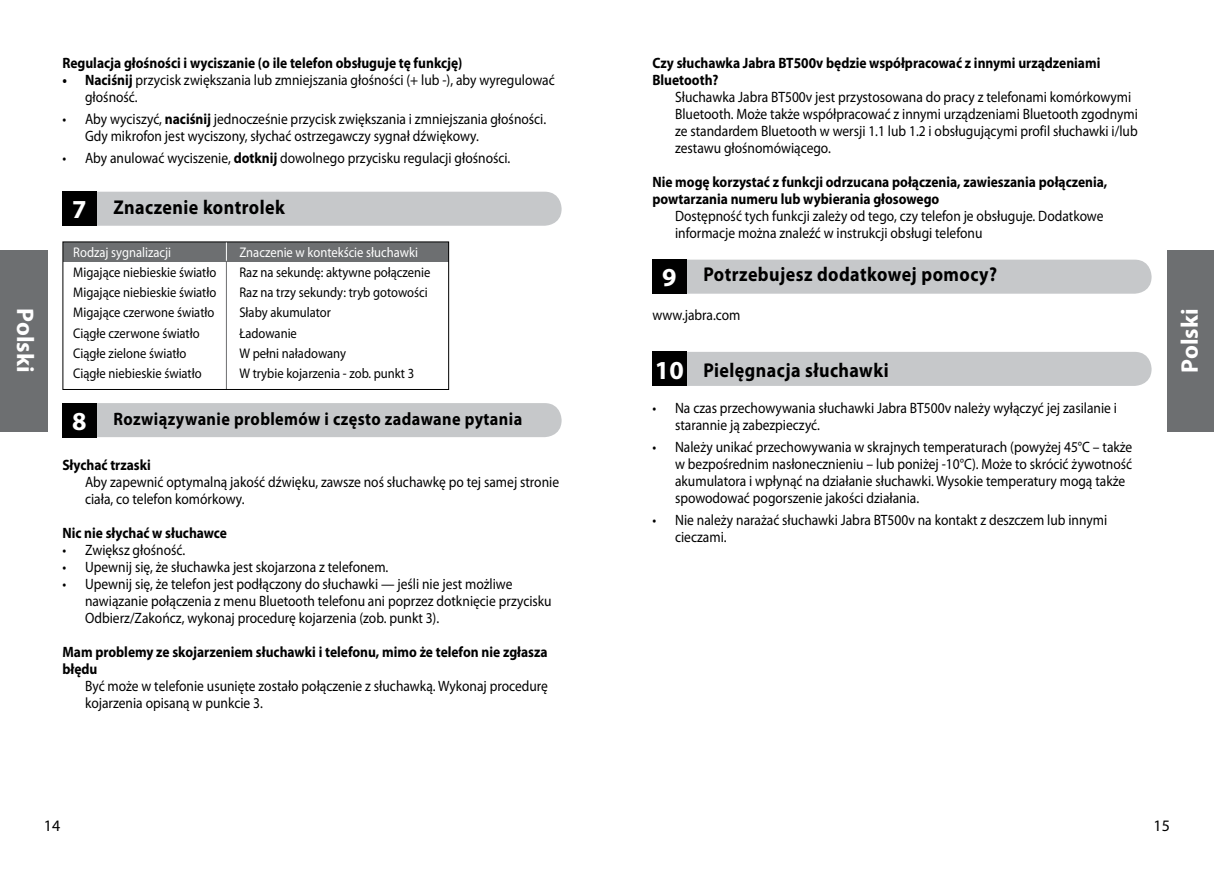
<style>
.page{position:relative;width:1214px;height:874px;background:#fff}
.page>*{position:absolute;margin:0;border:0;box-sizing:border-box;transform-origin:0 0}
.t1{font:700 26px "Myriad Pro";color:#fff}
.t2{font:700 24px "Myriad Pro";letter-spacing:.005em;color:#fff}
.t3{font:700 20px "Myriad Pro";letter-spacing:.025em;color:#000;scale:.9 1}
.t4{font:700 18px "Myriad Pro";letter-spacing:.025em;color:#000;scale:.9 1}
.t5{font:16px "Myriad Pro";color:#000}
.t6{font:15px/17px "Myriad Pro";color:#000;scale:.9 1}
.t7{font:700 15px/17px "Myriad Pro";color:#000;scale:.9 1}
.t8{font:14px "Myriad Pro";color:#000;scale:.9 1}
.t9{font:14px "Myriad Pro";color:#fff;scale:.9 1}
.s1{font-weight:700}
</style>
<div class="page">
<div style="left:0;top:249px;width:47px;height:182px;background:#6d6f71"></div>
<div style="left:1166px;top:249px;width:47px;height:182px;background:#6d6f71"></div>
<div style="left:62px;top:403px;width:499px;height:34px;background:#c6c8ca;border-radius:17px"></div>
<div style="left:62px;top:403px;width:34px;height:34px;background:#000"></div>
<div style="left:62px;top:191px;width:499px;height:35px;background:#c6c8ca;border-radius:17px"></div>
<div style="left:62px;top:191px;width:34px;height:35px;background:#000"></div>
<div style="left:63px;top:242px;width:385px;height:20px;background:#6d6f71"></div>
<hr style="left:226px;top:242px;width:1px;height:147px;background:#6d6f71">
<svg style="left:226px;top:243px;width:1px;height:18px"></svg>
<div style="left:62px;top:241px;width:387px;height:149px;border:1px solid #000"></div>
<div style="left:652px;top:259px;width:499px;height:34px;background:#c6c8ca;border-radius:17px"></div>
<div style="left:652px;top:259px;width:34px;height:34px;background:#000"></div>
<div style="left:652px;top:351px;width:499px;height:35px;background:#c6c8ca;border-radius:17px"></div>
<div style="left:652px;top:351px;width:34px;height:35px;background:#000"></div>
<p class="t7" style="left:62px;top:54px;width:446px">Regulacja głośności i wyciszanie (o ile telefon obsługuje tę funkcję)</p>
<p class="t6" style="left:85px;top:71px;width:523px;text-indent:-23px"><span class="s1">• Naciśnij</span> przycisk zwiększania lub zmniejszania głośności (+ lub -), aby wyregulować głośność.</p>
<p class="t6" style="left:85px;top:110px;width:512px;text-indent:-23px">• Aby wyciszyć, <span class="s1">naciśnij</span> jednocześnie przycisk zwiększania i zmniejszania głośności.<br>Gdy mikrofon jest wyciszony, słychać ostrzegawczy sygnał dźwiękowy.</p>
<p class="t6" style="left:62px;top:149px;width:497px">• Aby anulować wyciszenie, <span class="s1">dotknij</span> dowolnego przycisku regulacji głośności.</p>
<h3 class="t3" style="left:113px;top:194px;width:192px">Znaczenie kontrolek</h3>
<p class="t7" style="left:652px;top:54px;width:499px">Czy słuchawka Jabra BT500v będzie współpracować z innymi urządzeniami<br>Bluetooth?</p>
<p class="t6" style="left:675px;top:88px;width:515px">Słuchawka Jabra BT500v jest przystosowana do pracy z telefonami komórkowymi Bluetooth. Może także współpracować z innymi urządzeniami Bluetooth zgodnymi ze standardem Bluetooth w wersji 1.1 lub 1.2 i obsługującymi profil słuchawki i/lub zestawu głośnomówiącego.</p>
<p class="t7" style="left:652px;top:173px;width:507px">Nie mogę korzystać z funkcji odrzucana połączenia, zawieszania połączenia, powtarzania numeru lub wybierania głosowego</p>
<p class="t6" style="left:675px;top:207px;width:477px">Dostępność tych funkcji zależy od tego, czy telefon je obsługuje. Dodatkowe informacje można znaleźć w instrukcji obsługi telefonu</p>
<h3 class="t3" style="left:703px;top:261px;width:328px">Potrzebujesz dodatkowej pomocy?</h3>
<p class="t6" style="left:652px;top:306px;width:99px">www.jabra.com</p>
<h3 class="t3" style="left:703px;top:356px;width:207px">Pielęgnacja słuchawki</h3>
<p class="t6" style="left:675px;top:399px;width:492px;text-indent:-23px">• Na czas przechowywania słuchawki Jabra BT500v należy wyłączyć jej zasilanie i starannie ją zabezpieczyć.</p>
<p class="t6" style="left:675px;top:438px;width:509px;text-indent:-23px">• Należy unikać przechowywania w skrajnych temperaturach (powyżej 45°C – także w bezpośrednim nasłonecznieniu – lub poniżej -1 0°C). Może to skrócić żywotność akumulatora i wpłynąć na działanie słuchawki. Wysokie temperatury mogą także spowodować pogorszenie jakości działania.</p>
<p class="t6" style="left:675px;top:511px;width:481px;text-indent:-23px">• Nie należy narażać słuchawki Jabra BT500v na kontakt z deszczem lub innymi cieczami.</p>
<h1 class="t1" style="left:72px;top:193px;width:16px">7</h1>
<p class="t9" style="left:73px;top:244px;width:110px">Rodzaj sygnalizacji</p>
<p class="t9" style="left:239px;top:244px;width:200px">Znaczenie w kontekście słuchawki</p>
<p class="t8" style="left:73px;top:264px;width:161px">Migające niebieskie światło</p>
<p class="t8" style="left:239px;top:264px;width:214px">Raz na sekundę: aktywne połączenie</p>
<p class="t8" style="left:73px;top:284px;width:161px">Migające niebieskie światło</p>
<p class="t8" style="left:239px;top:284px;width:211px">Raz na trzy sekundy: tryb gotowości</p>
<p class="t8" style="left:73px;top:304px;width:158px">Migające czerwone światło</p>
<p class="t8" style="left:239px;top:304px;width:103px">Słaby akumulator</p>
<p class="t8" style="left:73px;top:324px;width:142px">Ciągłe czerwone światło</p>
<p class="t8" style="left:239px;top:324px;width:65px">Ładowanie</p>
<p class="t8" style="left:73px;top:344px;width:127px">Ciągłe zielone światło</p>
<p class="t8" style="left:239px;top:344px;width:120px">W pełni naładowany</p>
<p class="t8" style="left:73px;top:364px;width:144px">Ciągłe niebieskie światło</p>
<p class="t8" style="left:239px;top:364px;width:196px">W trybie kojarzenia - zob. punkt 3</p>
<h1 class="t1" style="left:662px;top:260px;width:16px">9</h1>
<h2 class="t2" style="left:41px;top:308px;width:66px;rotate:90deg">Polski</h2>
<h2 class="t2" style="left:1173px;top:372px;width:66px;rotate:-90deg">Polski</h2>
<h1 class="t1" style="left:655px;top:353px;width:30px">10</h1>
<h1 class="t1" style="left:72px;top:404px;width:16px">8</h1>
<p class="t4" style="left:113px;top:407px;width:455px">Rozwiązywanie problemów i często zadawane pytania</p>
<p class="t7" style="left:62px;top:455px;width:100px">Słychać trzaski</p>
<p class="t6" style="left:85px;top:472px;width:528px">Aby zapewnić optymalną jakość dźwięku, zawsze noś słuchawkę po tej samej stronie ciała, co telefon komórkowy.</p>
<p class="t7" style="left:62px;top:523px;width:184px">Nic nie słychać w słuchawce</p>
<p class="t6" style="left:62px;top:540px;width:137px">• Zwiększ głośność.</p>
<p class="t6" style="left:62px;top:557px;width:362px">• Upewnij się, że słuchawka jest skojarzona z telefonem.</p>
<p class="t6" style="left:85px;top:574px;width:520px;text-indent:-23px">• Upewnij się, że telefon jest podłączony do słuchawki — jeśli nie jest możliwe nawiązanie połączenia z menu Bluetooth telefonu ani poprzez dotknięcie przycisku<br>Odbierz/Zakończ, wykonaj procedurę kojarzenia (zob. punkt 3).</p>
<p class="t7" style="left:62px;top:642px;width:540px">Mam problemy ze skojarzeniem słuchawki i telefonu, mimo że telefon nie zgłasza błędu</p>
<p class="t6" style="left:85px;top:676px;width:516px">Być może w telefonie usunięte zostało połączenie z słuchawką. Wykonaj procedurę kojarzenia opisaną w punkcie 3.</p>
<p class="t5" style="left:44px;top:815px;width:18px">1 4</p>
<p class="t5" style="left:1153px;top:815px;width:18px">1 5</p>
</div>
